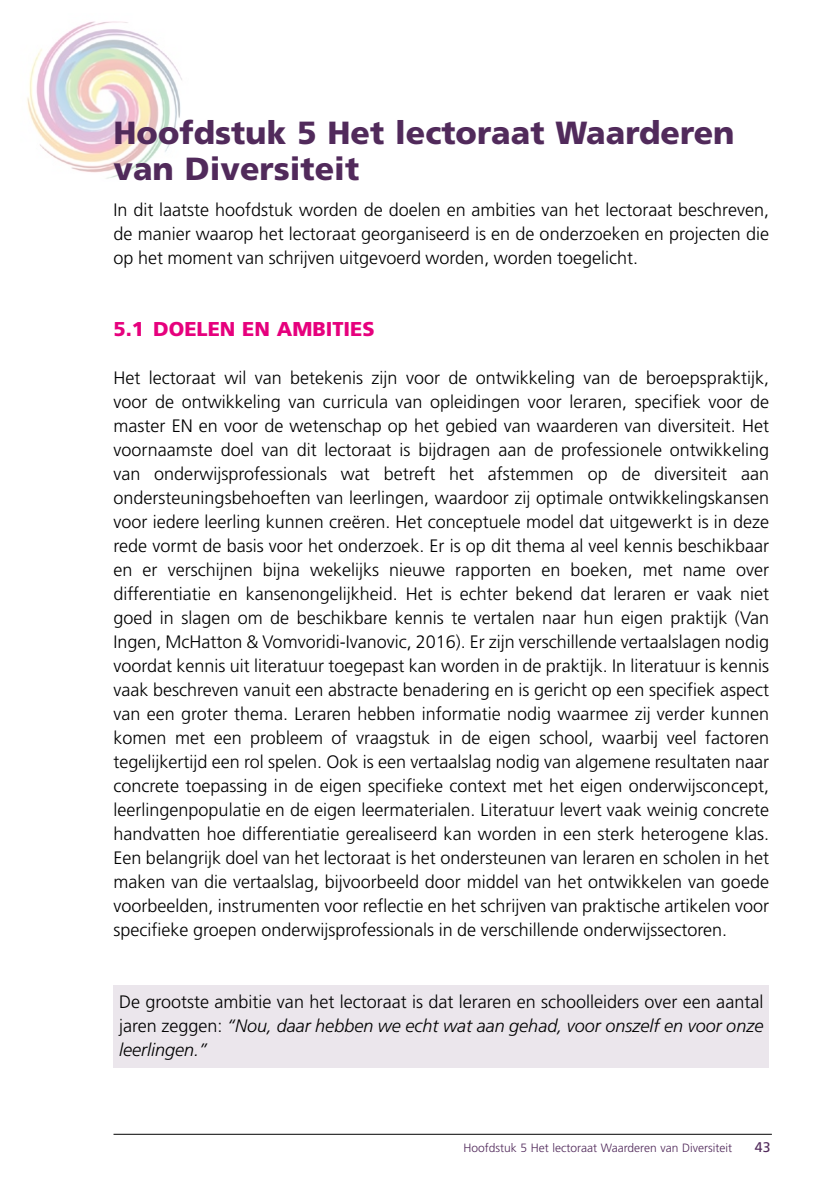
<style>
.page{position:relative;width:840px;height:1191px;background:#fff}
.page>*{position:absolute;margin:0;border:0;box-sizing:border-box;transform-origin:0 0}
.t1{font:900 32px/36px "Fontys Frutiger";color:#512a5b}
.t2{font:900 20px "Fontys Frutiger";color:#e6007d}
.t3{font:300 18px/24px "Fontys Frutiger";color:#000;text-align:justify}
.t4{font:14px "Fontys Frutiger Roman";color:#512a5b}
.t5{font:300 12px "Fontys Frutiger";color:#512a5b}
.s1{font-style:italic}
</style>
<div class="page">
<hr style="left:113px;top:1134px;width:658px;height:1px;background:#000">
<img style="left:27px;top:21px;width:155px;height:158px">
<div style="left:113px;top:985px;width:655px;height:82px;background:#ebe6ec"></div>
<h1 class="t1" style="left:113px;top:115px;width:622px">Hoofdstuk 5 Het lectoraat Waarderen van Diversiteit</h1>
<p class="t3" style="left:113px;top:198px;width:656px">In dit laatste hoofdstuk worden de doelen en ambities van het lectoraat beschreven, de manier waarop het lectoraat georganiseerd is en de onderzoeken en projecten die op het moment van schrijven uitgevoerd worden, worden toegelicht.</p>
<p class="t2" style="left:113px;top:317px;width:262px">5.1 DOELEN EN AMBITIES</p>
<p class="t3" style="left:113px;top:366px;width:656px">Het lectoraat wil van betekenis zijn voor de ontwikkeling van de beroepspraktijk, voor de ontwikkeling van curricula van opleidingen voor leraren, specifiek voor de master EN en voor de wetenschap op het gebied van waarderen van diversiteit. Het voornaamste doel van dit lectoraat is bijdragen aan de professionele ontwikkeling van onderwijsprofessionals wat betreft het afstemmen op de diversiteit aan ondersteuningsbehoeften van leerlingen, waardoor zij optimale ontwikkelingskansen voor iedere leerling kunnen creëren. Het conceptuele model dat uitgewerkt is in deze rede vormt de basis voor het onderzoek. Er is op dit thema al veel kennis beschikbaar en er verschijnen bijna wekelijks nieuwe rapporten en boeken, met name over differentiatie en kansenongelijkheid. Het is echter bekend dat leraren er vaak niet goed in slagen om de beschikbare kennis te vertalen naar hun eigen praktijk (Van Ingen, McHatton &amp; Vomvoridi-Ivanovic, 2016). Er zijn verschillende vertaalslagen nodig voordat kennis uit literatuur toegepast kan worden in de praktijk. In literatuur is kennis vaak beschreven vanuit een abstracte benadering en is gericht op een specifiek aspect van een groter thema. Leraren hebben informatie nodig waarmee zij verder kunnen komen met een probleem of vraagstuk in de eigen school, waarbij veel factoren tegelijkertijd een rol spelen. Ook is een vertaalslag nodig van algemene resultaten naar concrete toepassing in de eigen specifieke context met het eigen onderwijsconcept, leerlingenpopulatie en de eigen leermaterialen. Literatuur levert vaak weinig concrete handvatten hoe differentiatie gerealiseerd kan worden in een sterk heterogene klas.<br>Een belangrijk doel van het lectoraat is het ondersteunen van leraren en scholen in het maken van die vertaalslag, bijvoorbeeld door middel van het ontwikkelen van goede voorbeelden, instrumenten voor reflectie en het schrijven van praktische artikelen voor specifieke groepen onderwijsprofessionals in de verschillende onderwijssectoren.</p>
<p class="t3" style="left:119px;top:990px;width:645px">De grootste ambitie van het lectoraat is dat leraren en schoolleiders over een aantal jaren zeggen: <span class="s1">“Nou, daar hebben we echt wat aan gehad, voor onszelf en voor onze leerlingen.”</span></p>
<p class="t5" style="left:463px;top:1141px;width:270px">Hoofdstuk 5 Het lectoraat Waarderen van Diversiteit</p>
<p class="t4" style="left:754px;top:1139px;width:17px">43</p>
</div>
